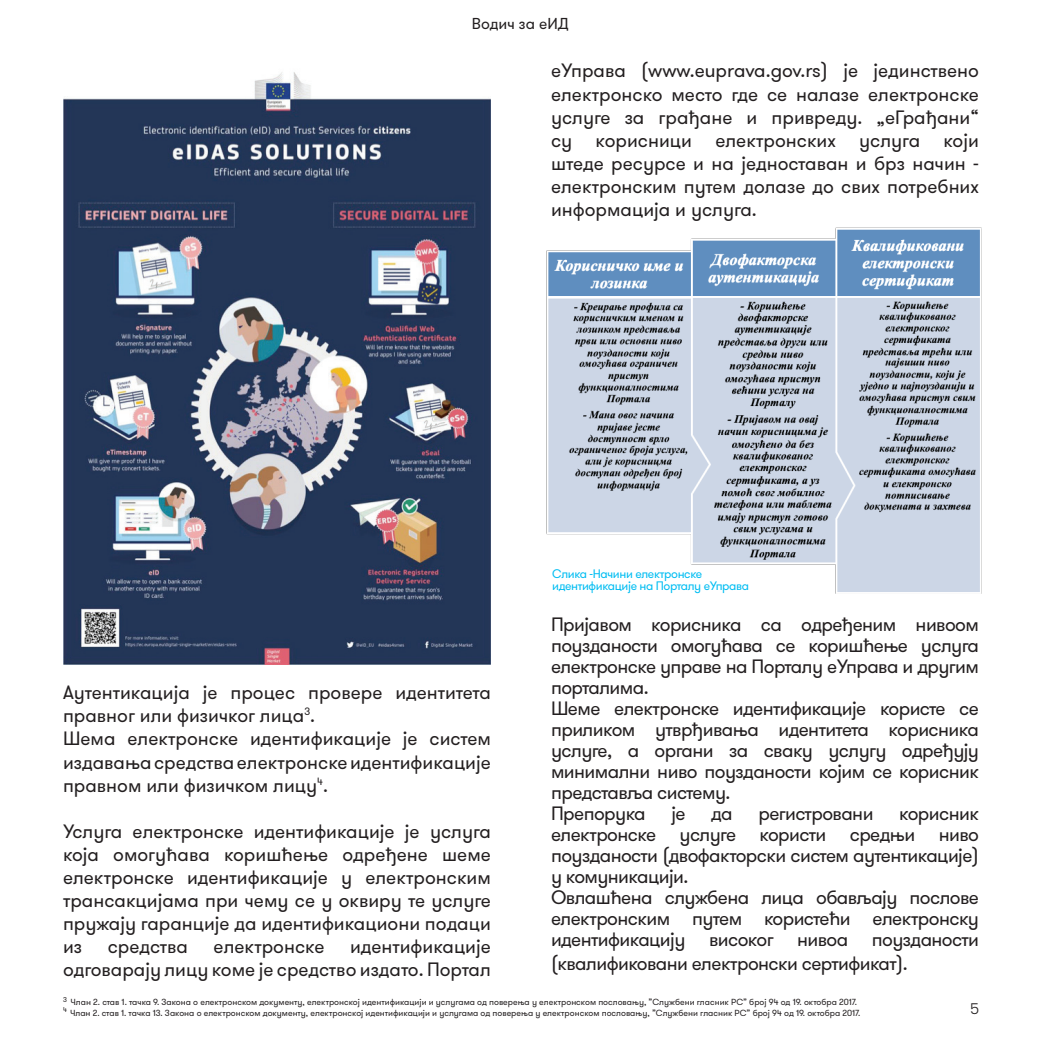
<style>
.page{position:relative;width:1042px;height:1042px;background:#fff}
.page>*{position:absolute;margin:0;border:0;box-sizing:border-box;transform-origin:0 0}
.t1{font:19.25px/21px "GT Walsheim Pro";letter-spacing:-.03em;color:#231f20;text-align:justify}
.t2{font:19.25px/23.1px "GT Walsheim Pro";color:#231f20}
.t3{font:15.75px "GT Walsheim Pro";color:#231f20}
.t4{font:300 15.75px "GT Walsheim Pro";color:#231f20}
.t5{font:12.25px/12.2px "GT Walsheim Pro";letter-spacing:-.03em;color:#01bdf2}
.t6{font:8.75px/10.5px "GT Walsheim Pro";color:#231f20}
</style>
<div class="page">
<img style="left:63px;top:72px;width:428px;height:593px">
<img style="left:546px;top:227px;width:436px;height:367px">
<p class="t3" style="left:472px;top:14px;width:99px">Водич за еИД</p>
<p class="t1" style="left:551px;top:60px;width:429px;line-height:23.1px">еУправа (www.euprava.gov.rs) је јединствено електронско место где се налазе електронске услуге за грађане и привреду. „еГрађани“ су корисници електронских услуга који штеде ресурсе и на једноставан и брз начин - електронским путем долазе до свих потребних информација и услуга.</p>
<p class="t5" style="left:552px;top:568px;width:198px">Слика -Начини електронске идентификације на Порталу еУправа</p>
<p class="t1" style="left:551px;top:614px;width:429px;text-align:left">Пријавом корисника са одређеним нивоом поузданости омогућава се коришћење услуга електронске управе на Порталу еУправа и другим порталима.<br>Шеме електронске идентификације користе се приликом утврђивања идентитета корисника услуге, а органи за сваку услугу одређују минимални ниво поузданости којим се корисник представља систему.<br>Препорука</p>
<p class="t2" style="left:63px;top:681px;width:429px">Аутентикација је процес провере идентитета правног или физичког лица<sup>3</sup>.<br>Шема електронске идентификације је систем издавања средства електронске идентификације правном или физичком лицу<sup>4</sup>.</p>
<p class="t1" style="left:63px;top:820px;width:429px;line-height:23.1px">Услуга електронске идентификације је услуга која омогућава коришћење одређене шеме електронске идентификације у електронским трансакцијама при чему се у оквиру те услуге пружају гаранције да идентификациони подаци из</p>
<p class="t1" style="left:671px;top:803px;width:16px">је</p>
<p class="t1" style="left:711px;top:803px;width:23px">да</p>
<p class="t1" style="left:758px;top:803px;width:117px">регистровани</p>
<p class="t1" style="left:551px;top:803px;width:429px;text-align:left;text-indent:348px">корисник електронске услуге користи средњи ниво поузданости (двофакторски систем аутентикације) у комуникацији.<br>Овлашћена службена лица обављају послове електронским путем користећи електронску идентификацију високог нивоа поузданости</p>
<p class="t1" style="left:551px;top:953px;width:358px">(квалификовани електронски сертификат).</p>
<p class="t2" style="left:63px;top:935px;width:429px;text-align:right">идентификације<br>одговарају лицу коме је средство издато. Портал</p>
<p class="t6" style="left:63px;top:997px;width:799px"><sup>3</sup> Члан 2. став 1. тачка 9. Закона о електронском документу, електронској идентификацији и услугама од поверења у електронском пословању, ”Службени гласник РС” број 94 од 19. октобра 2017.<br><sup>4</sup> Члан 2. став 1. тачка 13. Закона о електронском документу, електронској идентификацији и услугама од поверења у електронском пословању, ”Службени гласник РС” број 94 од 19. октобра 2017.</p>
<p class="t2" style="left:108px;top:935px;width:82px">средства</p>
<p class="t2" style="left:214px;top:935px;width:112px">електронске</p>
<p class="t4" style="left:970px;top:1000px;width:10px">5</p>
</div>
